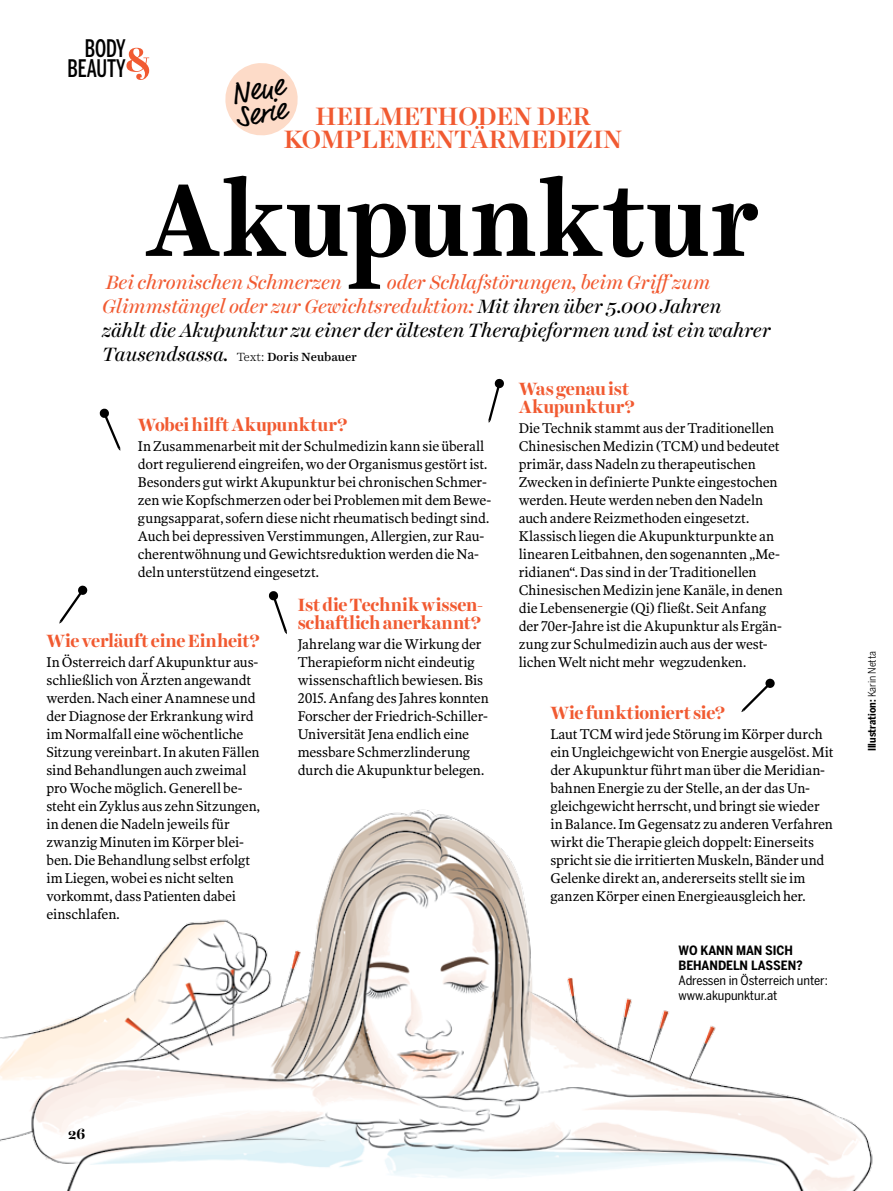
<style>
.page{position:relative;width:893px;height:1191px;background:#fff}
.page>*{position:absolute;margin:0;border:0;box-sizing:border-box;transform-origin:0 0}
.t1{font:30px/24px "Market Pro";color:#000}
.t2{font:500 25.5px/22.5px "Harriet Display";color:#f15a31;text-align:center}
.t3{font:500 24px/20.4px "Benton Sans Comp";color:#000;text-align:right;scale:.9 1}
.t4{font:italic 19.5px/24px "Harriet Display";color:#000}
.t5{font:italic 19.5px "Harriet Display";color:#f15a31}
.t6{font:700 18px/18px "Harriet Display";letter-spacing:-.005em;color:#f15a31}
.t7{font:700 15px "Harriet Display";color:#000;scale:.95 1}
.t8{font:14.25px/18px "Poynter OS Text";letter-spacing:-.01em;color:#000;scale:.95 1}
.t9{font:12.75px/15px "Benton Sans Cond";letter-spacing:-.005em;color:#000}
.t10{font:700 condensed 12.75px/15px "Benton Sans";letter-spacing:-.005em;color:#000}
.t11{font:700 condensed 10.5px "Benton Sans";letter-spacing:-.005em;color:#000}
.s1{color:#f15a31}
.s2{font-family:"Harriet Text";font-weight:300;font-style:normal;font-size:12px}
.s3{font-family:"Harriet Text";font-weight:500;font-style:normal;font-size:12px}
.s4{font-weight:400}
</style>
<div class="page">
<svg style="left:146px;top:176px;width:612px;height:113px"></svg>
<svg style="left:225px;top:63px;width:73px;height:73px"></svg>
<svg style="left:126px;top:48px;width:23px;height:32px"></svg>
<svg style="left:765px;top:678px;width:10px;height:10px"></svg>
<svg style="left:741px;top:680px;width:32px;height:32px"></svg>
<svg style="left:268px;top:591px;width:19px;height:43px"></svg>
<svg style="left:488px;top:378px;width:16px;height:45px"></svg>
<svg style="left:78px;top:585px;width:10px;height:10px"></svg>
<svg style="left:59px;top:587px;width:27px;height:37px"></svg>
<svg style="left:99px;top:408px;width:22px;height:43px"></svg>
<img style="left:0;top:809px;width:873px;height:382px">
<h3 class="t3" style="left:67px;top:38px;width:66px">BODY<br>BEAUTY</h3>
<h1 class="t1" style="left:230px;top:83px;width:54px;rotate:-10deg">Neue<br>Serie</h1>
<h2 class="t2" style="left:284px;top:105px;width:340px">HEILMETHODEN DER<br>KOMPLEMENTÄRMEDIZIN</h2>
<h3 class="t4" style="left:102px;top:270px;width:670px;text-indent:285px"><span class="s1">oder Schlafstörungen, beim Griffzum Glimmstängel oder zur Gewichtsreduktion:</span> Mit ihren über 5.000 Jahren<br>zählt die Akupunktur zu einer der ältesten Therapieformen und ist ein wahrer Tausendsassa. <span class="s2">Text:</span> <span class="s3">Doris Neubauer</span></h3>
<h3 class="t5" style="left:106px;top:268px;width:238px">Bei chronischen Schmerzen</h3>
<p class="t6" style="left:138px;top:416px;width:211px">Wobei hilftAkupunktur?</p>
<p class="t8" style="left:138px;top:436px;width:373px">In Zusammenarbeit mit der Schulmedizin kann sie überall dort regulierend eingreifen, wo der Organismus gestört ist.<br>Besonders gut wirkt Akupunktur bei chronischen Schmer&shy;zen wie Kopfschmerzen oder bei Problemen mit dem Bewe&shy;gungsapparat, sofern diese nicht rheumatisch bedingt sind.<br>Auch bei depressiven Verstimmungen, Allergien, zur Rau&shy;cherentwöhnung und Gewichtsreduktion werden die Na&shy;deln unterstützend eingesetzt.</p>
<p class="t6" style="left:46px;top:632px;width:215px">Wie verläuft eine Einheit?</p>
<p class="t8" style="left:46px;top:652px;width:226px">In Österreich darf Akupunktur aus&shy;schließlich von Ärzten angewandt werden. Nach einer Anamnese und der Diagnose der Erkrankung wird im Normalfall eine wöchentliche<br>Sitzung vereinbart. In akuten Fällen sind Behandlungen auch zweimal pro Woche möglich. Generell be&shy;steht ein Zyklus aus zehn Sitzungen, in denen die Nadeln jeweils für zwanzig Minuten im Körper blei&shy;ben. Die Behandlung selbst erfolgt im Liegen, wobei es nicht selten vorkommt, dass Patienten dabei einschlafen.</p>
<p class="t6" style="left:298px;top:596px;width:187px">Ist die Technik wissen&shy;schaftlich anerkannt?</p>
<p class="t8" style="left:298px;top:634px;width:203px">Jahrelang war die Wirkung der<br>Therapieform nicht eindeutig wissenschaftlich bewiesen. Bis<br>2015. Anfang des Jahres konnten<br>Forscher der Friedrich-Schiller-<br>Universität Jena endlich eine messbare Schmerzlinderung durch die Akupunktur belegen.</p>
<p class="t6" style="left:519px;top:380px;width:117px">Was genau ist<br>Akupunktur?</p>
<p class="t8" style="left:519px;top:418px;width:279px">Die Technik stammt aus der Traditionellen Chinesischen Medizin (TCM) und bedeutet primär, dass Nadeln zu therapeutischen Zwecken in definierte Punkte eingestochen werden. Heute werden neben den Nadeln auch andere Reizmethoden eingesetzt.<br>Klassisch liegen die Akupunkturpunkte an linearen Leitbahnen, den sogenannten „Me&shy;ridianen“. Das sind in der Traditionellen Chinesischen Medizin jene Kanäle, in denen die Lebensenergie (Qi) fließt. Seit Anfang der 70er-Jahre ist die Akupunktur als Ergän&shy;zung zur Schulmedizin auch aus der west&shy;lichen Welt nicht mehr wegzudenken.</p>
<p class="t6" style="left:550px;top:704px;width:176px">Wie funktioniert sie?</p>
<p class="t8" style="left:550px;top:724px;width:299px">Laut TCM wird jede Störung im Körper durch ein Ungleichgewicht von Energie ausgelöst. Mit der Akupunktur führt man über die Meridian&shy;bahnen Energie zu der Stelle, an der das Un&shy;gleichgewicht herrscht, und bringt sie wieder in Balance. Im Gegensatz zu anderen Verfahren wirkt die Therapie gleich doppelt: Einerseits spricht sie die irritierten Muskeln, Bänder und Gelenke direkt an, andererseits stellt sie im ganzen Körper einen Energieausgleich her.</p>
<p class="t10" style="left:678px;top:942px;width:126px">WO KANN MAN SICH<br>BEHANDELN LASSEN?</p>
<p class="t9" style="left:678px;top:972px;width:151px">Adressen in Österreich unter: www.akupunktur.at</p>
<p class="t11" style="left:866px;top:751px;width:102px;rotate:-90deg">Illustration: <span class="s4">Karin Netta</span></p>
<p class="t7" style="left:68px;top:1123px;width:20px">26</p>
</div>
